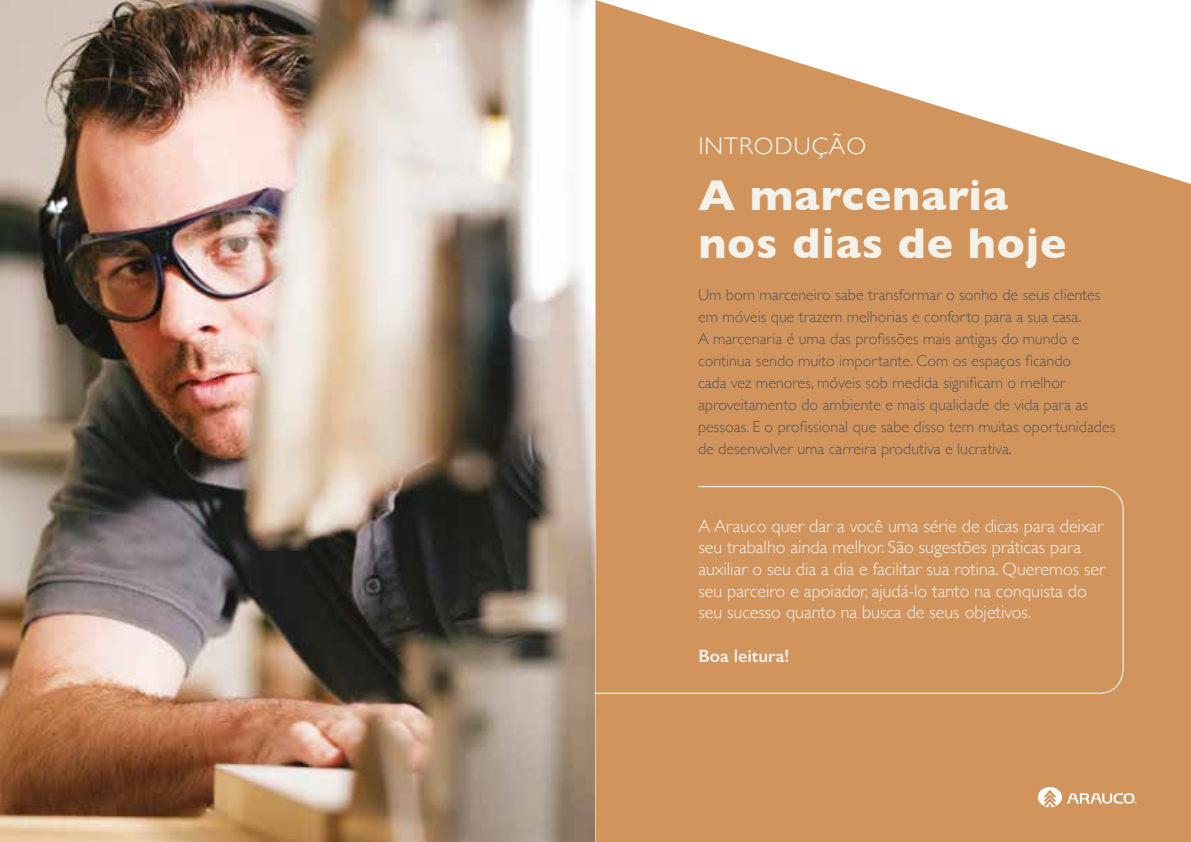
<style>
.page{position:relative;width:1191px;height:842px;background:#fff}
.page>*{position:absolute;margin:0;border:0;box-sizing:border-box;transform-origin:0 0}
.t1{font:700 44px/48px "Gill Sans";letter-spacing:.02em;color:#f2f1ea}
.t2{font:300 24px "Gill Sans";letter-spacing:.05em;color:#fff}
.t3{font:300 18px/21.6px "Gill Sans";color:#f2f1ea}
.t4{font:600 18px "Gill Sans";color:#f2f1ea}
.t5{font:300 16px/22px "Gill Sans";color:#575756}
</style>
<div class="page">
<img style="left:0;top:0;width:594px;height:842px">
<svg style="left:595px;top:0;width:596px;height:842px;background:#d8a373"></svg>
<div style="left:593px;top:486px;width:531px;height:208px;background:#d2945d"></div>
<svg style="left:1037px;top:787px;width:99px;height:20px"></svg>
<h2 class="t2" style="left:698px;top:127px;width:169px">INTRODUÇÃO</h2>
<h1 class="t1" style="left:698px;top:170px;width:369px">A marcenaria nos dias de hoje</h1>
<p class="t5" style="left:698px;top:283px;width:419px">Um bom marceneiro sabe transformar o sonho de seus clientes em móveis que trazem melhorias e conforto para a sua casa.<br>A marcenaria é uma das profissões mais antigas do mundo e continua sendo muito importante. Com os espaços ficando<br>cada vez menores, móveis sob medida significam o melhor aproveitamento do ambiente e mais qualidade de vida para as pessoas. E o profissional que sabe disso tem muitas oportunidades de desenvolver uma carreira produtiva e lucrativa.</p>
<p class="t3" style="left:698px;top:514px;width:408px">A Arauco quer dar a você uma série de dicas para deixar seu trabalho ainda melhor. São sugestões práticas para auxiliar o seu dia a dia e facilitar sua rotina. Queremos ser seu parceiro e apoiador, ajudá-lo tanto na conquista do seu sucesso quanto na busca de seus objetivos.</p>
<p class="t4" style="left:698px;top:644px;width:92px">Boa leitura!</p>
</div>
